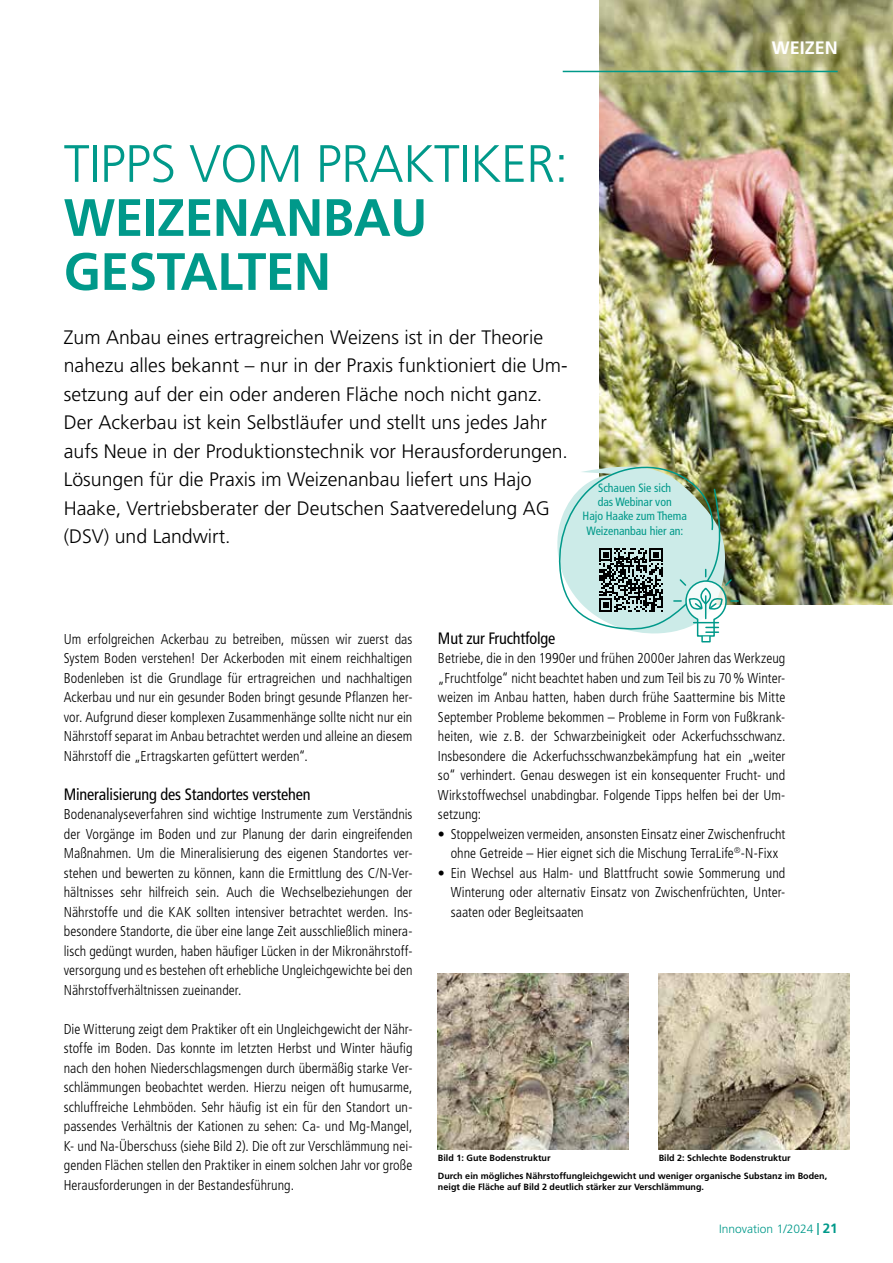
<style>
.page{position:relative;width:893px;height:1263px;background:#fff}
.page>*{position:absolute;margin:0;border:0;box-sizing:border-box;transform-origin:0 0}
.t1{font:700 52.5px/54px "Frutiger LT Std";letter-spacing:-.01em;color:#00998a}
.t2{font:300 52.5px "Frutiger LT Std";letter-spacing:-.01em;color:#00998a}
.t3{font:300 19.5px/28.5px "Frutiger LT Std";color:#000}
.t4{font:700 18px "Frutiger LT Std";color:#fff}
.t5{font:condensed 16.5px "Frutiger LT Std";letter-spacing:-.01em;color:#000}
.t6{font:300 condensed 14.25px/19.5px "Frutiger LT Std";letter-spacing:.005em;color:#000;text-align:justify}
.t7{font:condensed 12px/14.4px "Frutiger LT Std";letter-spacing:-.005em;color:#00998a;text-align:center}
.t8{font:300 12px "Frutiger LT Std";color:#00998a}
.t9{font:700 9px/17.7px "Frutiger LT Std";color:#000}
.s1{font-weight:700}
.s2{font-weight:700;font-size:13.5px}
</style>
<div class="page">
<img style="left:599px;top:0;width:294px;height:605px">
<img style="left:438px;top:973px;width:191px;height:176px">
<img style="left:659px;top:973px;width:190px;height:176px">
<div style="left:701px;top:636px;width:10px;height:6px;border:2px solid #00998a"></div>
<svg style="left:557px;top:460px;width:181px;height:178px"></svg>
<hr style="left:563px;top:71px;width:275px;height:1px;background:#00998a">
<h1 class="t2" style="left:64px;top:134px;width:506px">TIPPS VOM PRAKTIKER:</h1>
<h1 class="t1" style="left:64px;top:191px;width:365px">WEIZENANBAU<br>GESTALTEN</h1>
<p class="t3" style="left:64px;top:323px;width:506px">Zum Anbau eines ertragreichen Weizens ist in der Theorie nahezu alles bekannt – nur in der Praxis funktioniert die Um&shy;setzung auf der ein oder anderen Fläche noch nicht ganz.<br>Der Ackerbau ist kein Selbstläufer und stellt uns jedes Jahr aufs Neue in der Produktionstechnik vor Herausforderungen.<br>Lösungen für die Praxis im Weizenanbau liefert uns Hajo Haake, Vertriebsberater der Deutschen Saatveredelung AG (DSV) und Landwirt.</p>
<p class="t7" style="left:583px;top:480px;width:106px">Schauen Sie sich<br>das Webinar von<br>Hajo Haake zum Thema<br>Weizenanbau hier an:</p>
<p class="t4" style="left:772px;top:37px;width:68px">WEIZEN</p>
<p class="t6" style="left:64px;top:629px;width:350px">Um erfolgreichen Ackerbau zu betreiben, müssen wir zuerst das System Boden verstehen! Der Ackerboden mit einem reichhaltigen Bodenleben ist die Grundlage für ertragreichen und nachhaltigen Ackerbau und nur ein gesunder Boden bringt gesunde Pflanzen her&shy;vor. Aufgrund dieser komplexen Zusammenhänge sollte nicht nur ein Nährstoff separat im Anbau betrachtet werden und alleine an diesem Nährstoff die „Ertragskarten gefüttert werden“.</p>
<p class="t5" style="left:64px;top:784px;width:248px">Mineralisierung des Standortes verstehen</p>
<p class="t6" style="left:64px;top:805px;width:350px">Bodenanalyseverfahren sind wichtige Instrumente zum Verständnis der Vorgänge im Boden und zur Planung der darin eingreifenden Maßnahmen. Um die Mineralisierung des eigenen Standortes ver&shy;stehen und bewerten zu können, kann die Ermittlung des C/N-Ver&shy;hältnisses sehr hilfreich sein. Auch die Wechselbeziehungen der Nährstoffe und die KAK sollten intensiver betrachtet werden. Ins&shy;besondere Standorte, die über eine lange Zeit ausschließlich minera&shy;lisch gedüngt wurden, haben häufiger Lücken in der Mikronährstoff&shy;versorgung und es bestehen oft erhebliche Ungleichgewichte bei den Nährstoffverhältnissen zueinander.</p>
<p class="t6" style="left:64px;top:1019px;width:350px">Die Witterung zeigt dem Praktiker oft ein Ungleichgewicht der Nähr&shy;stoffe im Boden. Das konnte im letzten Herbst und Winter häufig nach den hohen Niederschlagsmengen durch übermäßig starke Ver&shy;schlämmungen beobachtet werden. Hierzu neigen oft humusarme, schluffreiche Lehmböden. Sehr häufig ist ein für den Standort un&shy;passendes Verhältnis der Kationen zu sehen: Ca- und Mg-Mangel, K- und Na-Überschuss (siehe Bild 2). Die oft zur Verschlämmung nei&shy;genden Flächen stellen den Praktiker in einem solchen Jahr vor große Herausforderungen in der Bestandesführung.</p>
<p class="t5" style="left:438px;top:628px;width:119px">Mut zur Fruchtfolge</p>
<p class="t6" style="left:438px;top:649px;width:349px">Betriebe, die in den 1990er und frühen 2000er Jahren das Werkzeug „Fruchtfolge“ nicht beachtet haben und zum Teil bis zu 70% Winter&shy;weizen im Anbau hatten, haben durch frühe Saattermine bis Mitte September Probleme bekommen – Probleme in Form von Fußkrank&shy;heiten, wie z.B. der Schwarzbeinigkeit oder Ackerfuchsschwanz.<br>Insbesondere die Ackerfuchsschwanzbekämpfung hat ein „weiter so“ verhindert. Genau deswegen ist ein konsequenter Frucht- und Wirkstoffwechsel unabdingbar. Folgende Tipps helfen bei der Um&shy;setzung:</p>
<p class="t6" style="left:438px;top:824px;width:349px;text-align:center">• Stoppelweizen vermeiden, ansonsten Einsatz einer Zwischenfrucht ohne Getreide – Hier eignet sich die Mischung TerraLife<sup>®</sup>-N-Fixx</p>
<p class="t6" style="left:451px;top:863px;width:336px;text-indent:-13px">• Ein Wechsel aus Halm- und Blattfrucht sowie Sommerung und Winterung oder alternativ Einsatz von Zwischenfrüchten, Unter&shy;saaten oder Begleitsaaten</p>
<p class="t9" style="left:438px;top:1149px;width:391px">Bild 1: Gute Bodenstruktur<br>Durch ein mögliches Nährstoffungleichgewicht und weniger organische Substanz im Boden,</p>
<p class="t9" style="left:438px;top:1178px;width:268px">neigt die Fläche auf Bild 2 deutlich stärker zur Verschlämmung.</p>
<p class="t9" style="left:659px;top:1149px;width:134px">Bild 2: Schlechte Bodenstruktur</p>
<p class="t8" style="left:719px;top:1222px;width:120px">Innovation 1/2024 <span class="s1">|</span> <span class="s2">21</span></p>
</div>
